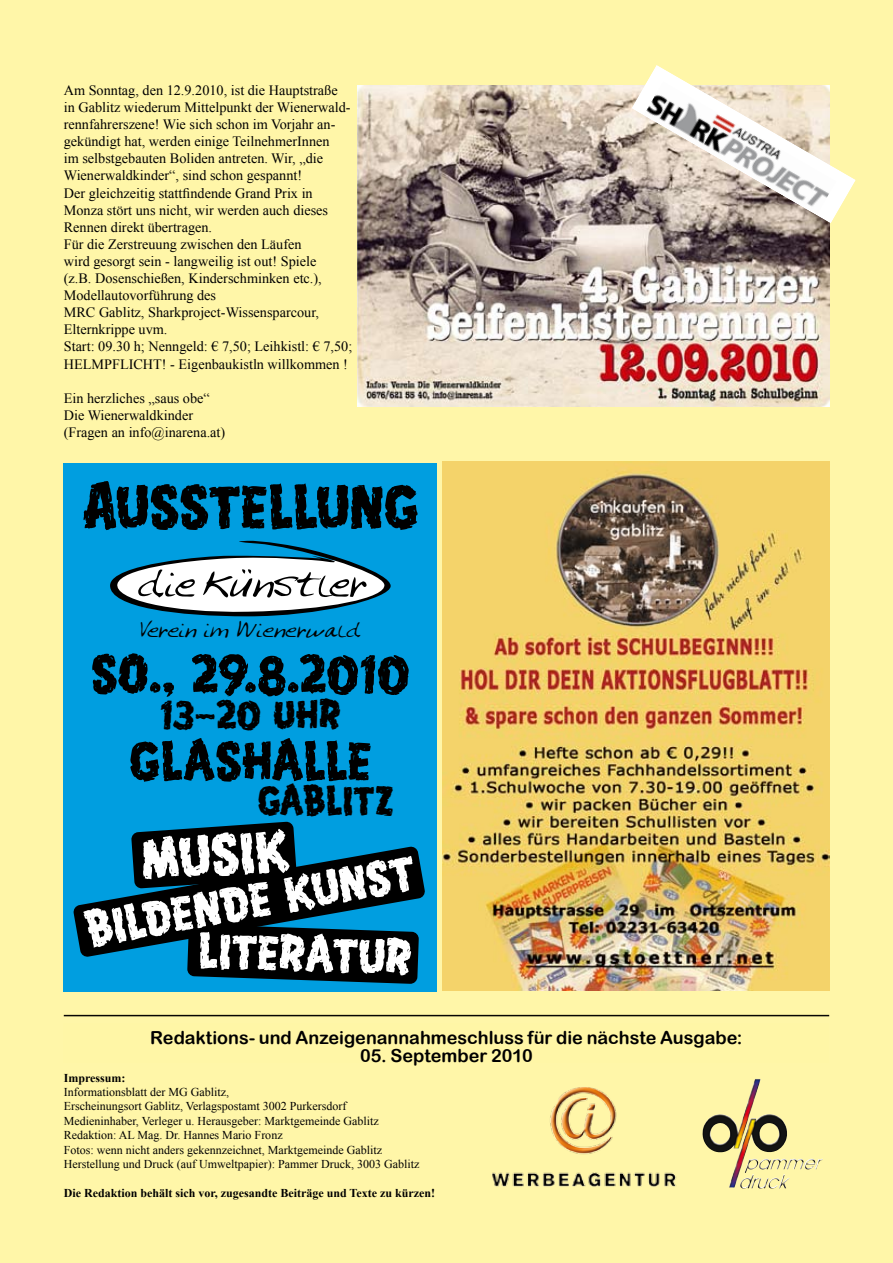
<style>
.page{position:relative;width:893px;height:1263px;background:#fff6a6}
.page>*{position:absolute;margin:0;border:0;box-sizing:border-box;transform-origin:0 0}
.t1{font:67.8px "Voodoo House";letter-spacing:-.015em;color:#000}
.t2{font:64.2px "Voodoo House";color:#fff}
.t3{font:60.15px "Voodoo House";letter-spacing:-.02em;color:#000}
.t4{font:54.6px "Voodoo House";color:#fff}
.t5{font:45.15px "Voodoo House";letter-spacing:-.015em;color:#000}
.t6{font:22.5px "Sonni";color:#000}
.t7{font:18px "Arial Rounded MT Bold";color:#000}
.t8{font:14.25px/17.1px "Times New Roman";color:#000}
.t9{font:12px/14.4px "Times New Roman";color:#000}
.t10{font:700 12px "Times New Roman";color:#000}
</style>
<div class="page">
<img style="left:442px;top:461px;width:387px;height:530px">
<img style="left:702px;top:1079px;width:59px;height:73px">
<img style="left:357px;top:85px;width:472px;height:321px">
<div style="left:64px;top:463px;width:373px;height:528px;background:#009ee0"></div>
<svg style="left:73px;top:821px;width:352px;height:163px"></svg>
<svg style="left:110px;top:541px;width:281px;height:75px"></svg>
<svg style="left:631px;top:65px;width:225px;height:158px"></svg>
<img style="left:644px;top:82px;width:192px;height:133px">
<hr style="left:64px;top:1015px;width:765px;height:1px;background:#000">
<img style="left:492px;top:1087px;width:185px;height:100px">
<p class="t8" style="left:64px;top:81px;width:290px">Am Sonntag, den 12.9.2010, ist die Hauptstraße<br>in Gablitz wiederum Mittelpunkt der Wienerwald&shy;rennfahrerszene! Wie sich schon im Vorjahr an&shy;gekündigt hat, werden einige TeilnehmerInnen<br>im selbstgebauten Boliden antreten. Wir, „die Wienerwaldkinder“, sind schon gespannt!<br>Der gleichzeitig stattfindende Grand Prix in Monza stört uns nicht, wir werden auch dieses Rennen direkt übertragen.<br>Für die Zerstreuung zwischen den Läufen<br>wird gesorgt sein - langweilig ist out! Spiele<br>(z.B. Dosenschießen, Kinderschminken etc.), Modellautovorführung des<br>MRC Gablitz, Sharkproject-Wissensparcour, Elternkrippe uvm.<br>Start: 09.30 h; Nenngeld: € 7,50; Leihkistl: € 7,50; HELMPFLICHT! - Eigenbaukistln willkommen !</p>
<p class="t8" style="left:64px;top:389px;width:163px">Ein herzliches „saus obe“<br>Die Wienerwaldkinder (Fragen an info@inarena.at)</p>
<h1 class="t1" style="left:82px;top:464px;width:339px">AUSSTELLUNG</h1>
<h3 class="t6" style="left:139px;top:614px;width:223px">Verein im Wienerwald</h3>
<h3 class="t3" style="left:91px;top:636px;width:321px">SO., 29.8.2010</h3>
<h3 class="t5" style="left:160px;top:687px;width:183px">13–20 UHR</h3>
<h3 class="t3" style="left:129px;top:723px;width:245px">GLASHALLE</h3>
<h3 class="t5" style="left:258px;top:772px;width:138px">GABLITZ</h3>
<h2 class="t2" style="left:138px;top:820px;width:151px;rotate:-4deg">MUSIK</h2>
<h3 class="t4" style="left:79px;top:896px;width:337px;rotate:-10deg">BILDENDE KUNST</h3>
<h3 class="t4" style="left:199px;top:916px;width:216px;rotate:2deg">LITERATUR</h3>
<p class="t7" style="left:150px;top:1027px;width:594px">Redaktions- und Anzeigenannahmeschluss für die nächste Ausgabe:</p>
<p class="t7" style="left:360px;top:1045px;width:174px">05. September 2010</p>
<p class="t10" style="left:64px;top:1069px;width:63px">Impressum:</p>
<p class="t9" style="left:64px;top:1085px;width:357px">Informationsblatt der MG Gablitz,<br>Erscheinungsort Gablitz, Verlagspostamt 3002 Purkersdorf Medieninhaber, Verleger u. Herausgeber: Marktgemeinde Gablitz Redaktion: AL Mag. Dr. Hannes Mario Fronz<br>Fotos: wenn nicht anders gekennzeichnet, Marktgemeinde Gablitz Herstellung und Druck (auf Umweltpapier): Pammer Druck, 3003 Gablitz</p>
<p class="t10" style="left:64px;top:1184px;width:373px">Die Redaktion behält sich vor, zugesandte Beiträge und Texte zu kürzen!</p>
</div>
